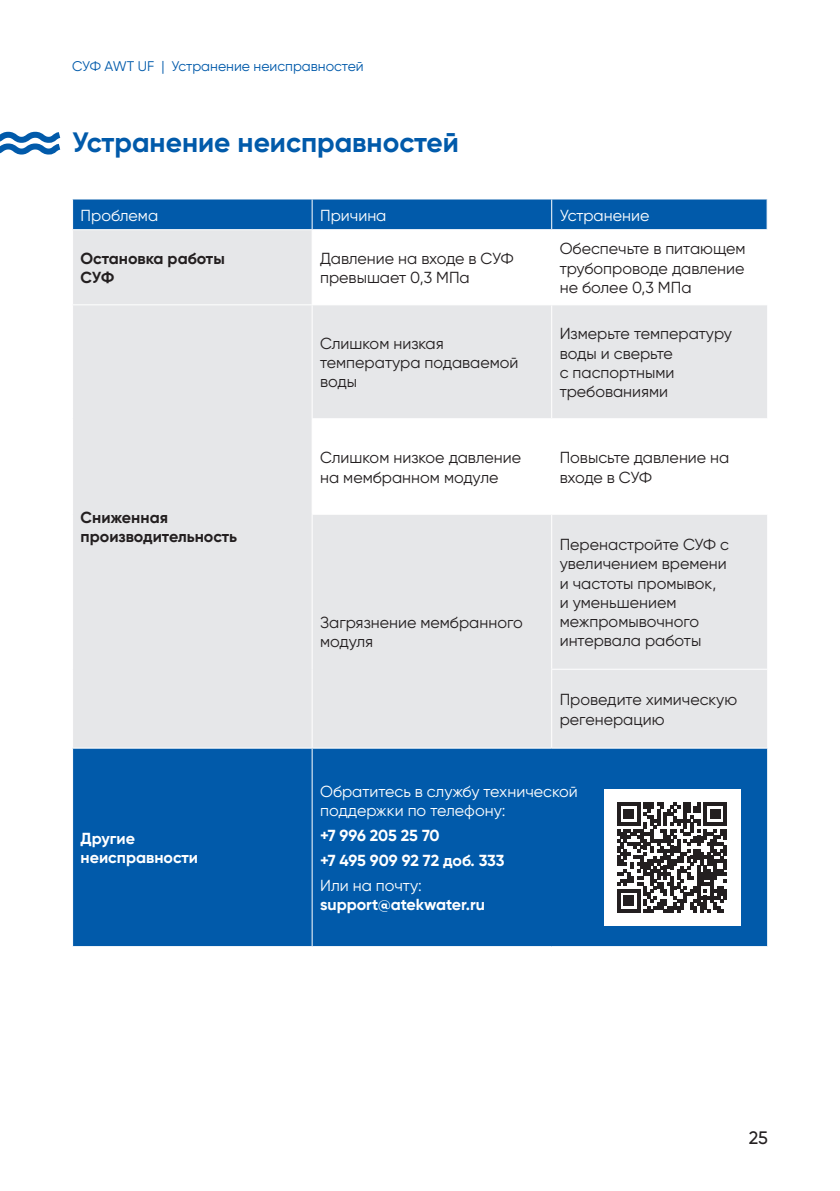
<style>
.page{position:relative;width:840px;height:1191px;background:#fff}
.page>*{position:absolute;margin:0;border:0;box-sizing:border-box;transform-origin:0 0}
.Заголовок_2_уровня{font:700 28px "Gilroy";color:#015aaa}
.t1{font:500 18px "Gilroy";color:#231f20}
.Текст_для_таблиц{font:16px/19.2px "Gilroy";color:#231f20}
.Текст_для_таблиц-2{font:700 16px/19.2px "Gilroy";color:#fff}
.Текст_для_таблиц-3{font:16px/19.2px "Gilroy";color:#fff}
.Текст_для_таблиц-4{font:700 16px/19.2px "Gilroy";color:#231f20}
.t2{font:14px "Gilroy";color:#015aaa}
.s1{font-weight:400}
</style>
<div class="page">
<svg style="left:0;top:131px;width:61px;height:24px"></svg>
<div style="left:73px;top:199px;width:693px;height:747px;background:#015aaa"></div>
<div style="left:73px;top:230px;width:693px;height:517px;background:#e6e7e9"></div>
<svg style="left:312px;top:230px;width:454px;height:284px"></svg>
<hr style="left:551px;top:229px;width:216px;height:1px;background:#fff">
<hr style="left:311px;top:230px;width:1px;height:74px;background:#fff">
<hr style="left:551px;top:230px;width:1px;height:74px;background:#fff">
<hr style="left:311px;top:305px;width:1px;height:113px;background:#fff">
<hr style="left:551px;top:305px;width:1px;height:113px;background:#fff">
<hr style="left:311px;top:419px;width:1px;height:95px;background:#fff">
<hr style="left:551px;top:419px;width:1px;height:95px;background:#fff">
<hr style="left:311px;top:515px;width:1px;height:154px;background:#fff">
<hr style="left:551px;top:515px;width:1px;height:153px;background:#fff">
<hr style="left:311px;top:669px;width:1px;height:78px;background:#fff">
<hr style="left:551px;top:669px;width:1px;height:78px;background:#fff">
<hr style="left:311px;top:748px;width:1px;height:198px;background:#fff">
<hr style="left:72px;top:304px;width:240px;height:1px;background:#fff">
<hr style="left:312px;top:304px;width:239px;height:1px;background:#fff">
<hr style="left:551px;top:304px;width:215px;height:1px;background:#fff">
<hr style="left:311px;top:418px;width:240px;height:1px;background:#fff">
<hr style="left:551px;top:418px;width:215px;height:1px;background:#fff">
<hr style="left:311px;top:514px;width:240px;height:1px;background:#fff">
<hr style="left:551px;top:514px;width:215px;height:1px;background:#fff">
<hr style="left:551px;top:668px;width:215px;height:1px;background:#fff">
<hr style="left:72px;top:747px;width:240px;height:1px;background:#fff">
<hr style="left:312px;top:747px;width:239px;height:1px;background:#fff">
<hr style="left:551px;top:747px;width:215px;height:1px;background:#fff">
<hr style="left:311px;top:199px;width:1px;height:30px;background:#fff">
<hr style="left:551px;top:199px;width:1px;height:30px;background:#fff">
<hr style="left:72px;top:229px;width:240px;height:1px;background:#fff">
<hr style="left:312px;top:229px;width:239px;height:1px;background:#fff">
<div style="left:603px;top:789px;width:137px;height:137px;background:#fff"></div>
<svg style="left:617px;top:802px;width:109px;height:110px"></svg>
<p class="t2" style="left:72px;top:58px;width:293px">СУФ AWT UF | Устранение неисправностей</p>
<p class="Заголовок_2_уровня" style="left:72px;top:124px;width:388px">Устранение неисправностей</p>
<p class="Текст_для_таблиц-3" style="left:80px;top:205px;width:79px">Проблема</p>
<p class="Текст_для_таблиц-3" style="left:320px;top:205px;width:68px">Причина</p>
<p class="Текст_для_таблиц-3" style="left:559px;top:205px;width:91px">Устранение</p>
<p class="Текст_для_таблиц-4" style="left:80px;top:249px;width:146px">Остановка работы<br>СУФ</p>
<p class="Текст_для_таблиц" style="left:320px;top:249px;width:195px">Давление на входе в СУФ превышает 0,3 МПа</p>
<p class="Текст_для_таблиц" style="left:559px;top:239px;width:187px;text-align:justify">Обеспечьте в питающем трубопроводе давление не более 0,3 МПа</p>
<p class="Текст_для_таблиц" style="left:320px;top:334px;width:200px">Слишком низкая температура подаваемой воды</p>
<p class="Текст_для_таблиц" style="left:559px;top:324px;width:174px">Измерьте температуру воды и сверьте<br>с паспортными требованиями</p>
<p class="Текст_для_таблиц-4" style="left:80px;top:508px;width:158px">Сниженная производительность</p>
<p class="Текст_для_таблиц-2" style="left:80px;top:829px;width:119px">Другие неисправности</p>
<p class="Текст_для_таблиц" style="left:320px;top:448px;width:202px">Слишком низкое давление на мембранном модуле</p>
<p class="Текст_для_таблиц" style="left:559px;top:448px;width:171px">Повысьте давление на входе в СУФ</p>
<p class="Текст_для_таблиц" style="left:320px;top:612px;width:204px">Загрязнение мембранного модуля</p>
<p class="Текст_для_таблиц" style="left:559px;top:535px;width:171px">Перенастройте СУФ с увеличением времени и частоты промывок, и уменьшением межпромывочного интервала работы</p>
<p class="Текст_для_таблиц" style="left:559px;top:690px;width:179px">Проведите химическую регенерацию</p>
<p class="Текст_для_таблиц-3" style="left:320px;top:782px;width:259px">Обратитесь в службу технической поддержки по телефону:</p>
<p class="Текст_для_таблиц-2" style="left:320px;top:826px;width:121px">+7 996 205 25 70</p>
<p class="Текст_для_таблиц-2" style="left:320px;top:851px;width:186px">+7 495 909 92 72 доб. 333</p>
<p class="Текст_для_таблиц-2" style="left:320px;top:875px;width:166px"><span class="s1">Или на почту: </span>support@atekwater.ru</p>
<p class="t1" style="left:748px;top:1126px;width:21px">25</p>
</div>
